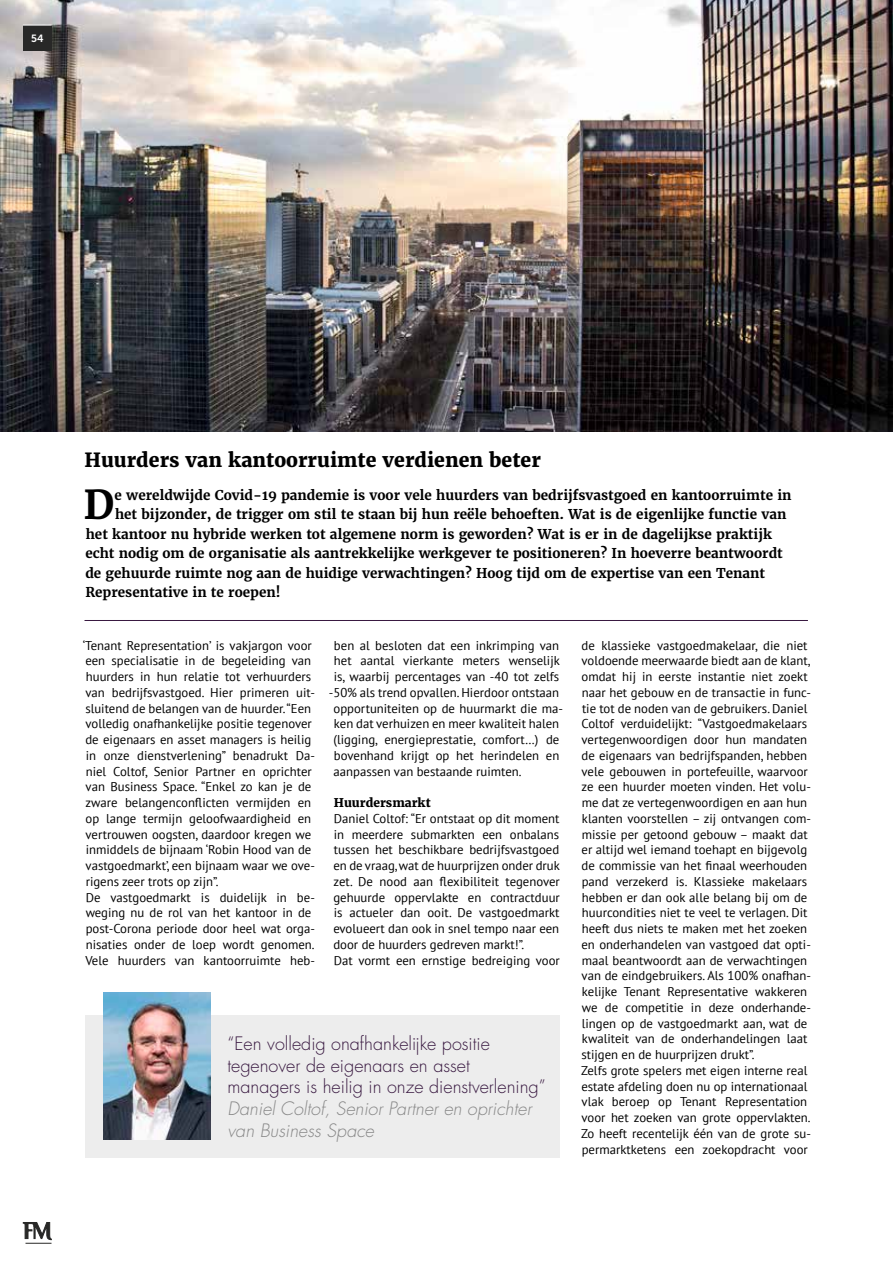
<style>
.page{position:relative;width:893px;height:1263px;background:#fff}
.page>*{position:absolute;margin:0;border:0;box-sizing:border-box;transform-origin:0 0}
.t1{font:700 39.75px "Merriweather";color:#000}
.t2{font:800 19.5px "Merriweather";color:#000}
.t3{font:300 18px/21.6px "Futura LT Pro";color:#391941}
.t4{font:italic 300 18px/21.6px "Futura LT Pro";color:#878787}
.t5{font:700 13.5px "Merriweather";color:#000}
.t6{font:12.75px/15.8px "PT Sans";color:#000}
.t7{font:800 12px "Merriweather";color:#000}
.t8{font:10.5px "Museo Sans 700";color:#fff}
</style>
<div class="page">
<hr style="left:85px;top:620px;width:723px;height:1px;background:#391941">
<svg style="left:23px;top:1222px;width:29px;height:22px"></svg>
<img style="left:0;top:0;width:893px;height:431px">
<div style="left:85px;top:1015px;width:475px;height:142px;background:#ededed"></div>
<img style="left:103px;top:993px;width:107px;height:147px">
<div style="left:23px;top:26px;width:29px;height:25px;background:#282827"></div>
<svg style="left:23px;top:25px;width:29px;height:1px"></svg>
<p class="t8" style="left:31px;top:33px;width:14px">54</p>
<h2 class="t2" style="left:84px;top:448px;width:458px">Huurders van kantoorruimte verdienen beter</h2>
<h1 class="t1" style="left:83px;top:479px;width:32px">D</h1>
<p class="t5" style="left:115px;top:486px;width:678px">e wereldwijde Covid-19 pandemie is voor vele huurders van bedrijfsvastgoed en kantoorruimte in</p>
<p class="t5" style="left:115px;top:506px;width:673px">het bijzonder, de trigger om stil te staan bij hun reële behoeften. Wat is de eigenlijke functie van</p>
<p class="t5" style="left:86px;top:525px;width:688px">het kantoor nu hybride werken tot algemene norm is geworden? Wat is er in de dagelijkse praktijk</p>
<p class="t5" style="left:85px;top:545px;width:699px">echt nodig om de organisatie als aantrekkelijke werkgever te positioneren? In hoeverre beantwoordt</p>
<p class="t5" style="left:85px;top:564px;width:681px">de gehuurde ruimte nog aan de huidige verwachtingen? Hoog tijd om de expertise van een Tenant</p>
<p class="t5" style="left:85px;top:584px;width:197px">Representative in te roepen!</p>
<p class="t6" style="left:83px;top:637px;width:234px">‘Tenant Representation’ is vakjargon voor een specialisatie in de begeleiding van huurders in hun relatie tot verhuurders van bedrijfsvastgoed. Hier primeren uit&shy;sluitend de belangen van de huurder.“Een volledig onafhankelijke positie tegenover de eigenaars en asset managers is heilig in onze dienstverlening” benadrukt Da&shy;niel Coltof, Senior Partner en oprichter van Business Space. “Enkel zo kan je de zware belangenconflicten vermijden en op lange termijn geloofwaardigheid en vertrouwen oogsten, daardoor kregen we inmiddels de bijnaam ‘Robin Hood van de vastgoedmarkt’, een bijnaam waar we ove&shy;rigens zeer trots op zijn”.<br>De vastgoedmarkt is duidelijk in be&shy;weging nu de rol van het kantoor in de post-Corona periode door heel wat orga&shy;nisaties onder de loep wordt genomen.<br>Vele huurders van kantoorruimte heb-</p>
<p class="t6" style="left:334px;top:637px;width:227px">ben al besloten dat een inkrimping van</p>
<p class="t6" style="left:334px;top:653px;width:227px">het aantal vierkante meters wenselijk</p>
<p class="t6" style="left:334px;top:668px;width:227px">is, waarbij percentages van -40 tot zelfs</p>
<p class="t6" style="left:329px;top:684px;width:232px">-50% als trend opvallen.Hierdoor ontstaan</p>
<p class="t6" style="left:333px;top:700px;width:231px">opportuniteiten op de huurmarkt die ma-</p>
<p class="t6" style="left:334px;top:716px;width:227px">ken dat verhuizen en meer kwaliteit halen</p>
<p class="t6" style="left:334px;top:731px;width:227px">(ligging, energieprestatie, comfort…) de</p>
<p class="t6" style="left:334px;top:747px;width:227px">bovenhand krijgt op het herindelen en</p>
<p class="t6" style="left:334px;top:763px;width:189px">aanpassen van bestaande ruimten.</p>
<p class="t7" style="left:334px;top:795px;width:98px">Huurdersmarkt</p>
<p class="t6" style="left:333px;top:810px;width:228px">Daniel Coltof: “Er ontstaat op dit moment in meerdere submarkten een onbalans tussen het beschikbare bedrijfsvastgoed en de vraag,wat de huurprijzen onder druk zet. De nood aan flexibiliteit tegenover gehuurde oppervlakte en contractduur is actueler dan ooit. De vastgoedmarkt evolueert dan ook in snel tempo naar een door de huurders gedreven markt!”.<br>Dat vormt een ernstige bedreiging voor</p>
<h3 class="t3" style="left:227px;top:1033px;width:320px">“Een volledig onafhankelijke positie tegenover de eigenaars en asset managers is heilig in onze dienstverlening”</h3>
<h3 class="t4" style="left:227px;top:1098px;width:306px">Daniel Coltof, Senior Partner en oprichter van Business Space</h3>
<p class="t6" style="left:581px;top:637px;width:231px">de klassieke vastgoedmakelaar, die niet voldoende meerwaarde biedt aan de klant, omdat hij in eerste instantie niet zoekt naar het gebouw en de transactie in func&shy;tie tot de noden van de gebruikers. Daniel Coltof verduidelijkt: “Vastgoedmakelaars vertegenwoordigen door hun mandaten de eigenaars van bedrijfspanden, hebben vele gebouwen in portefeuille, waarvoor ze een huurder moeten vinden. Het volu&shy;me dat ze vertegenwoordigen en aan hun klanten voorstellen – zij ontvangen com&shy;missie per getoond gebouw – maakt dat er altijd wel iemand toehapt en bijgevolg de commissie van het finaal weerhouden pand verzekerd is. Klassieke makelaars hebben er dan ook alle belang bij om de huurcondities niet te veel te verlagen. Dit heeft dus niets te maken met het zoeken en onderhandelen van vastgoed dat opti&shy;maal beantwoordt aan de verwachtingen van de eindgebruikers. Als 100% onafhan&shy;kelijke Tenant Representative wakkeren we de competitie in deze onderhande&shy;lingen op de vastgoedmarkt aan, wat de kwaliteit van de onderhandelingen laat stijgen en de huurprijzen drukt”.<br>Zelfs grote spelers met eigen interne real estate afdeling doen nu op internationaal vlak beroep op Tenant Representation voor het zoeken van grote oppervlakten.<br>Zo heeft recentelijk één van de grote su&shy;permarktketens een zoekopdracht voor</p>
</div>
